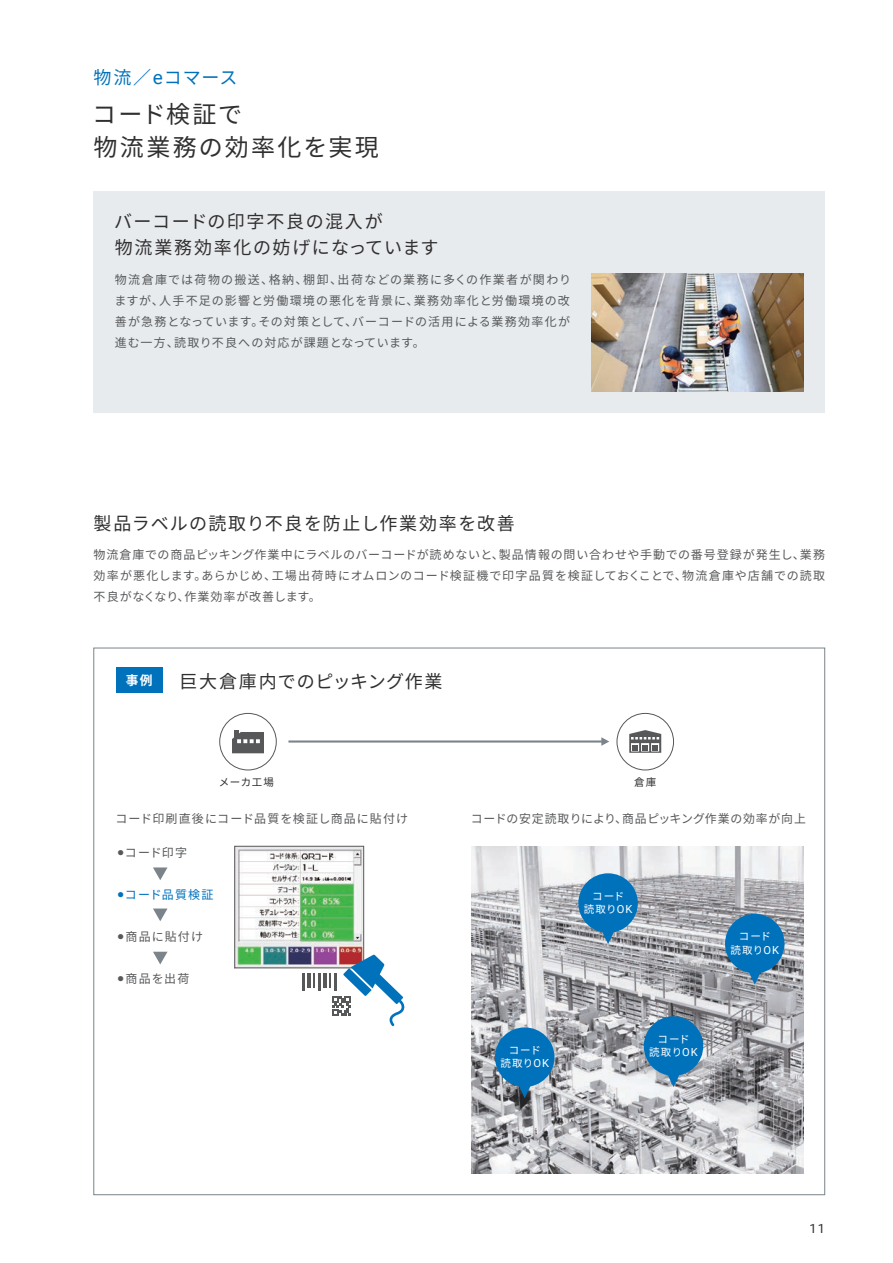
<style>
.page{position:relative;width:893px;height:1263px;background:#fff}
.page>*{position:absolute;margin:0;border:0;box-sizing:border-box;transform-origin:0 0}
.t1{font:24px/33px "Source Han Sans";letter-spacing:.095em;color:#312f30}
.t2{font:18px/25.5px "Source Han Sans";letter-spacing:.08em;color:#312f30}
.t3{font:18px "Source Han Sans";letter-spacing:.055em;color:#312f30}
.t4{font:18px "Source Han Sans";letter-spacing:.045em;color:#0072bc}
.t5{font:12.75px "Roboto";color:#312f30}
.t6{font:700 12.75px "Source Han Sans";color:#fff}
.t7{font:12px/21px "Source Han Sans";letter-spacing:.075em;color:#57585a;text-align:justify}
.t8{font:12px "Source Han Sans";letter-spacing:.095em;color:#0072bc}
.t9{font:10.5px/13.5px "Source Han Sans";letter-spacing:.065em;color:#fff;text-align:center}
.t10{font:10.5px "Source Han Sans";letter-spacing:.07em;color:#312f30}
.s1{font-family:"Roboto";font-size:19.05px}
.s2{font-family:"Georgia Pro"}
.s3{font-family:"Roboto";font-size:11.1px}
</style>
<div class="page">
<div style="left:94px;top:191px;width:731px;height:221px;background:#e7ebed"></div>
<img style="left:471px;top:846px;width:333px;height:328px">
<div style="left:644px;top:1016px;width:59px;height:60px;background:#0072bc;border-radius:50%"></div>
<svg style="left:659px;top:1072px;width:29px;height:15px"></svg>
<div style="left:578px;top:873px;width:60px;height:60px;background:#0072bc;border-radius:50%"></div>
<svg style="left:594px;top:929px;width:29px;height:15px"></svg>
<div style="left:725px;top:914px;width:59px;height:59px;background:#0072bc;border-radius:50%"></div>
<svg style="left:740px;top:969px;width:29px;height:16px"></svg>
<div style="left:495px;top:1027px;width:59px;height:60px;background:#0072bc;border-radius:50%"></div>
<svg style="left:510px;top:1083px;width:29px;height:15px"></svg>
<img style="left:237px;top:848px;width:125px;height:118px">
<div style="left:235px;top:846px;width:129px;height:122px;border:1px solid #57585a"></div>
<div style="left:617px;top:713px;width:57px;height:57px;border:1px solid #57585a;border-radius:50%"></div>
<svg style="left:629px;top:730px;width:32px;height:23px"></svg>
<div style="left:219px;top:713px;width:57px;height:57px;border:1px solid #57585a;border-radius:50%"></div>
<div style="left:234px;top:730px;width:5px;height:8px;background:#57585a"></div>
<svg style="left:232px;top:732px;width:32px;height:21px"></svg>
<hr style="left:288px;top:740px;width:316px;height:2px;background:#7b848a">
<svg style="left:601px;top:737px;width:8px;height:9px"></svg>
<svg style="left:153px;top:908px;width:15px;height:13px"></svg>
<svg style="left:153px;top:867px;width:15px;height:13px"></svg>
<svg style="left:153px;top:952px;width:15px;height:12px"></svg>
<hr style="left:302px;top:973px;width:3px;height:18px;background:#57585a">
<svg style="left:313px;top:973px;width:2px;height:14px"></svg>
<hr style="left:308px;top:973px;width:3px;height:14px;background:#57585a">
<hr style="left:318px;top:973px;width:3px;height:18px;background:#57585a">
<hr style="left:323px;top:973px;width:4px;height:14px;background:#57585a">
<svg style="left:329px;top:954px;width:76px;height:73px"></svg>
<img style="left:591px;top:273px;width:213px;height:118px">
<div style="left:116px;top:667px;width:47px;height:25px;background:#0072bc"></div>
<h2 class="t4" style="left:94px;top:67px;width:145px">物流／<span class="s1">e</span>コマース</h2>
<h1 class="t1" style="left:92px;top:98px;width:288px">コード検証で<br>物流業務の効率化を実現</h1>
<h2 class="t2" style="left:114px;top:209px;width:326px">バーコードの印字不良の混入が<br>物流業務効率化の妨げになっています</h2>
<p class="t7" style="left:114px;top:269px;width:458px">物流倉庫では荷物の搬送、格納、棚卸、出荷などの業務に多くの作業者が関わりますが、人手不足の影響と労働環境の悪化を背景に、業務効率化と労働環境の改善が急務となっています。その対策として、バーコードの活用による業務効率化が進む一方、読取り不良への対応が課題となっています。</p>
<h2 class="t2" style="left:94px;top:511px;width:423px">製品ラベルの読取り不良を防止し作業効率を改善</h2>
<p class="t7" style="left:94px;top:544px;width:733px">物流倉庫での商品ピッキング作業中にラベルのバーコードが読めないと、製品情報の問い合わせや手動での番号登録が発生し、業務効率が悪化します。あらかじめ、工場出荷時にオムロンのコード検証機で印字品質を検証しておくことで、物流倉庫や店舗での読取不良がなくなり、作業効率が改善します。</p>
<p class="t6" style="left:126px;top:673px;width:28px">事例</p>
<h2 class="t3" style="left:180px;top:671px;width:264px">巨大倉庫内でのピッキング作業</h2>
<p class="t10" style="left:219px;top:776px;width:57px">メーカ工場</p>
<p class="t10" style="left:634px;top:776px;width:24px">倉庫</p>
<p class="t7" style="left:115px;top:808px;width:294px">コード印刷直後にコード品質を検証し商品に貼付け</p>
<p class="t7" style="left:471px;top:808px;width:337px">コードの安定読取りにより、商品ピッキング作業の効率が向上</p>
<p class="t7" style="left:117px;top:842px;width:71px"><span class="s2">●</span>コード印字</p>
<p class="t8" style="left:117px;top:887px;width:98px"><span class="s2">●</span>コード品質検証</p>
<p class="t7" style="left:117px;top:926px;width:87px"><span class="s2">●</span>商品に貼付け</p>
<p class="t7" style="left:117px;top:968px;width:74px"><span class="s2">●</span>商品を出荷</p>
<p class="t9" style="left:500px;top:1043px;width:50px">コード<br>読取り<span class="s3">OK</span></p>
<p class="t9" style="left:584px;top:889px;width:50px">コード<br>読取り<span class="s3">OK</span></p>
<p class="t9" style="left:649px;top:1032px;width:50px">コード<br>読取り<span class="s3">OK</span></p>
<p class="t9" style="left:730px;top:930px;width:50px">コード<br>読取り<span class="s3">OK</span></p>
<p class="t5" style="left:809px;top:1219px;width:17px">11</p>
</div>
